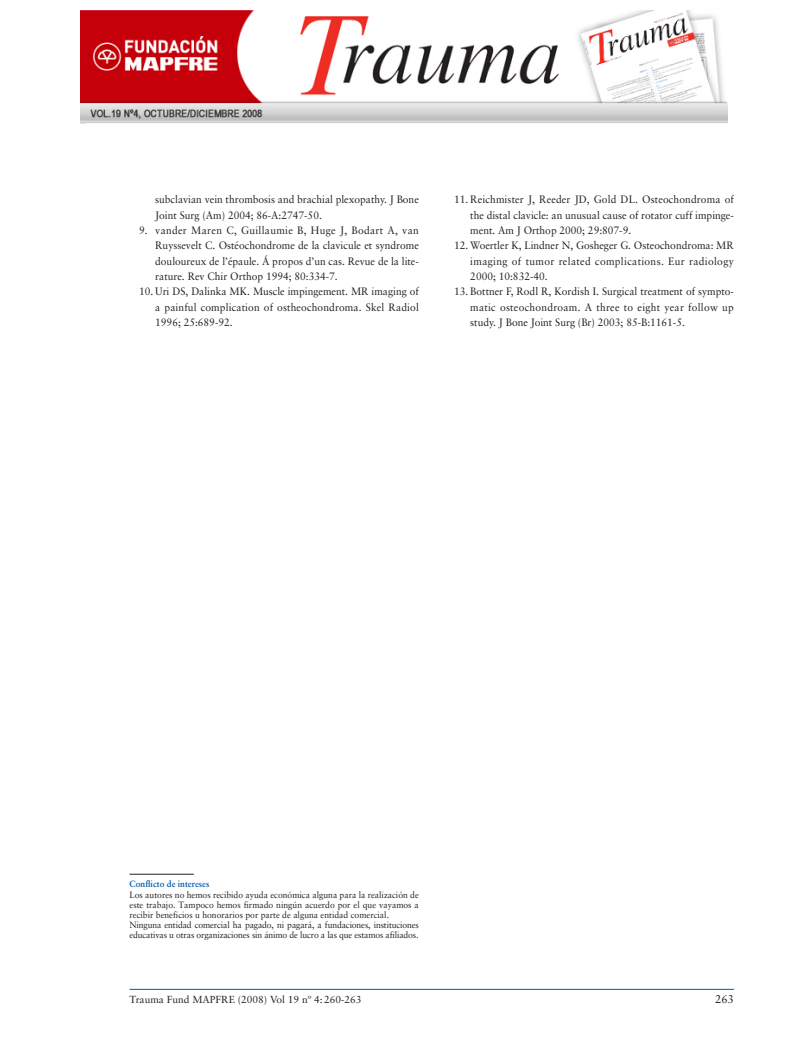
<style>
.page{position:relative;width:808px;height:1053px;background:#fff}
.page>*{position:absolute;margin:0;border:0;box-sizing:border-box;transform-origin:0 0}
.t1{font:11.38px "Sabon";color:#231f20}
.t2{font:10.75px/15.2px "Sabon";color:#231f20;text-align:justify;scale:.95 1}
.t3{font:10.25px "Sabon";color:#231f20}
.t4{font:9.12px/10.2px "Sabon";color:#231f20;scale:.95 1}
.t5{font:700 9.12px "Sabon";color:#015dab;scale:.95 1}
</style>
<div class="page">
<hr style="left:130px;top:873px;width:64px;height:1px;background:#231f20">
<hr style="left:130px;top:988px;width:604px;height:1px;background:#015dab">
<img style="left:81px;top:10px;width:646px;height:113px">
<p class="t2" style="left:155px;top:193px;width:279px">subclavian vein thrombosis and brachial plexopathy. J Bone<br>Joint Surg (Am) 2004; 86-A:2747-50.</p>
<p class="t2" style="left:155px;top:223px;width:279px;text-indent:-16px">9. vander Maren C, Guillaumie B, Huge J, Bodart A, van Ruyssevelt C. Ostéochondrome de la clavicule et syndrome douloureux de l’épaule. Á propos d’un cas. Revue de la lite&shy;rature. Rev Chir Orthop 1994; 80:334-7.</p>
<p class="t2" style="left:155px;top:285px;width:279px;text-indent:-16px">10. Uri DS, Dalinka MK. Muscle impingement. MR imaging of a painful complication of ostheochondroma. Skel Radiol 1996; 25:689-92.</p>
<p class="t2" style="left:470px;top:193px;width:279px;text-indent:-16px">11. Reichmister J, Reeder JD, Gold DL. Osteochondroma of the distal clavicle: an unusual cause of rotator cuff impinge&shy;ment. Am J Orthop 2000; 29:807-9.</p>
<p class="t2" style="left:470px;top:239px;width:279px;text-indent:-16px">12. Woertler K, Lindner N, Gosheger G. Osteochondroma: MR imaging of tumor related complications. Eur radiology 2000; 10:832-40.</p>
<p class="t2" style="left:470px;top:285px;width:279px;text-indent:-16px">13. Bottner F, Rodl R, Kordish I. Surgical treatment of sympto&shy;matic osteochondroam. A three to eight year follow up study. J Bone Joint Surg (Br) 2003; 85-B:1161-5.</p>
<p class="t5" style="left:130px;top:880px;width:86px">Conflicto de intereses</p>
<p class="t4" style="left:130px;top:889px;width:306px">Los autores no hemos recibido ayuda económica alguna para la realización de este trabajo. Tampoco hemos firmado ningún acuerdo por el que vayamos a recibir beneficios u honorarios por parte de alguna entidad comercial.<br>Ninguna entidad comercial ha pagado, ni pagará, a fundaciones, instituciones educativas u otras organizaciones sin ánimo de lucro a las que estamos afiliados.</p>
<p class="t3" style="left:130px;top:995px;width:233px">Trauma Fund MAPFRE (2008) Vol 19 nº 4:260-263</p>
<p class="t1" style="left:715px;top:994px;width:20px">263</p>
</div>
